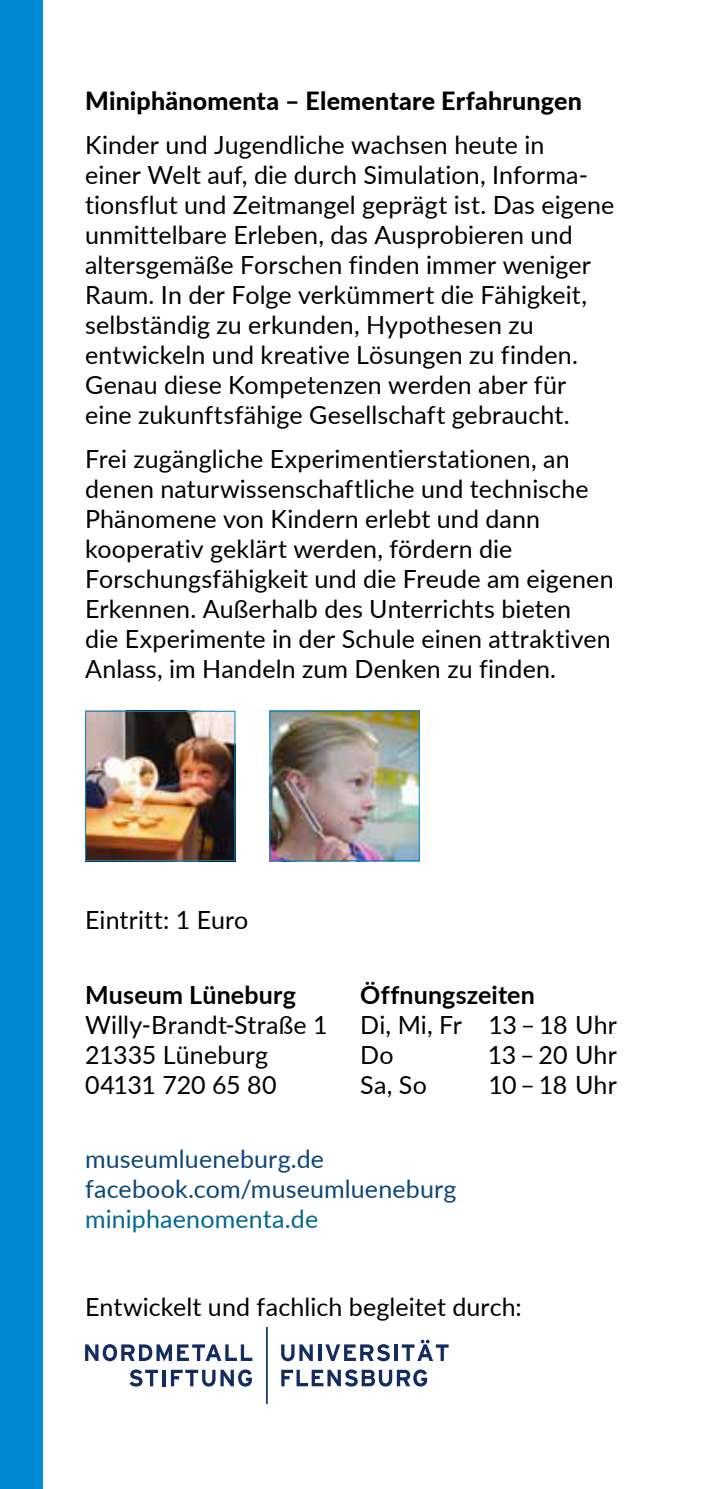
<style>
.page{position:relative;width:702px;height:1489px;background:#fff}
.page>*{position:absolute;margin:0;border:0;box-sizing:border-box;transform-origin:0 0}
.t1{font:25px/30px "Lato";letter-spacing:.005em;color:#000}
.t2{font:25px/30px "Lato";letter-spacing:.005em;color:#0d4779}
.t3{font:900 25px "Lato";letter-spacing:.01em;color:#000}
.t4{font:700 25px "Lato";letter-spacing:.005em;color:#000}
.t5{font:25px "Lato";letter-spacing:.005em;color:#00688f}
.t6{font:25px "Lato";letter-spacing:-.015em;color:#000}
</style>
<div class="page">
<svg style="left:130px;top:1369px;width:28px;height:17px"></svg>
<hr style="left:162px;top:1369px;width:3px;height:17px;background:#132b60">
<svg style="left:171px;top:1369px;width:81px;height:17px"></svg>
<svg style="left:85px;top:1344px;width:167px;height:17px"></svg>
<svg style="left:281px;top:1369px;width:146px;height:17px"></svg>
<svg style="left:281px;top:1344px;width:32px;height:16px"></svg>
<hr style="left:318px;top:1344px;width:3px;height:16px;background:#132b60">
<svg style="left:325px;top:1344px;width:65px;height:16px"></svg>
<hr style="left:394px;top:1344px;width:3px;height:16px;background:#132b60">
<svg style="left:402px;top:1339px;width:46px;height:21px"></svg>
<hr style="left:266px;top:1326px;width:2px;height:77px;background:#132b60">
<div style="left:0;top:0;width:43px;height:1488px;background:#008bd2"></div>
<img style="left:87px;top:712px;width:146px;height:147px">
<div style="left:85px;top:710px;width:150px;height:151px;border:1px solid #008bd2"></div>
<img style="left:271px;top:712px;width:147px;height:147px">
<div style="left:269px;top:710px;width:151px;height:151px;border:1px solid #008bd2"></div>
<p class="t3" style="left:85px;top:82px;width:498px">Miniphänomenta – Elementare Erfahrungen</p>
<p class="t1" style="left:85px;top:129px;width:531px">Kinder und Jugendliche wachsen heute in<br>einer Welt auf, die durch Simulation, Informa&shy;tionsflut und Zeitmangel geprägt ist. Das eigene unmittelbare Erleben, das Ausprobieren und altersgemäße Forschen finden immer weniger Raum. In der Folge verkümmert die Fähigkeit, selbständig zu erkunden, Hypothesen zu entwickeln und kreative Lösungen zu finden.<br>Genau diese Kompetenzen werden aber für eine zukunftsfähige Gesellschaft gebraucht.</p>
<p class="t1" style="left:85px;top:443px;width:530px">Frei zugängliche Experimentierstationen, an denen naturwissenschaftliche und technische Phänomene von Kindern erlebt und dann kooperativ geklärt werden, fördern die Forschungsfähigkeit und die Freude am eigenen Erkennen. Außerhalb des Unterrichts bieten<br>die Experimente in der Schule einen attraktiven Anlass, im Handeln zum Denken zu finden.</p>
<p class="t1" style="left:85px;top:904px;width:165px">Eintritt: 1 Euro</p>
<p class="t4" style="left:85px;top:976px;width:212px">Museum Lüneburg</p>
<p class="t4" style="left:360px;top:976px;width:176px">Öffnungszeiten</p>
<p class="t1" style="left:85px;top:1008px;width:244px">Willy-Brandt-Straße 1</p>
<p class="t1" style="left:360px;top:1008px;width:258px">Di, Mi, Fr 13 – 18 Uhr</p>
<p class="t1" style="left:85px;top:1038px;width:184px">21335 Lüneburg</p>
<p class="t1" style="left:360px;top:1038px;width:35px">Do</p>
<p class="t1" style="left:488px;top:1038px;width:130px">13 – 20 Uhr</p>
<p class="t6" style="left:85px;top:1066px;width:193px">04131 720 65 80</p>
<p class="t1" style="left:360px;top:1068px;width:68px">Sa, So</p>
<p class="t1" style="left:488px;top:1068px;width:130px">10 – 18 Uhr</p>
<p class="t2" style="left:85px;top:1142px;width:373px">museumlueneburg.de facebook.com/museumlueneburg</p>
<p class="t5" style="left:85px;top:1200px;width:235px">miniphaenomenta.de</p>
<p class="t1" style="left:85px;top:1291px;width:438px">Entwickelt und fachlich begleitet durch:</p>
</div>
